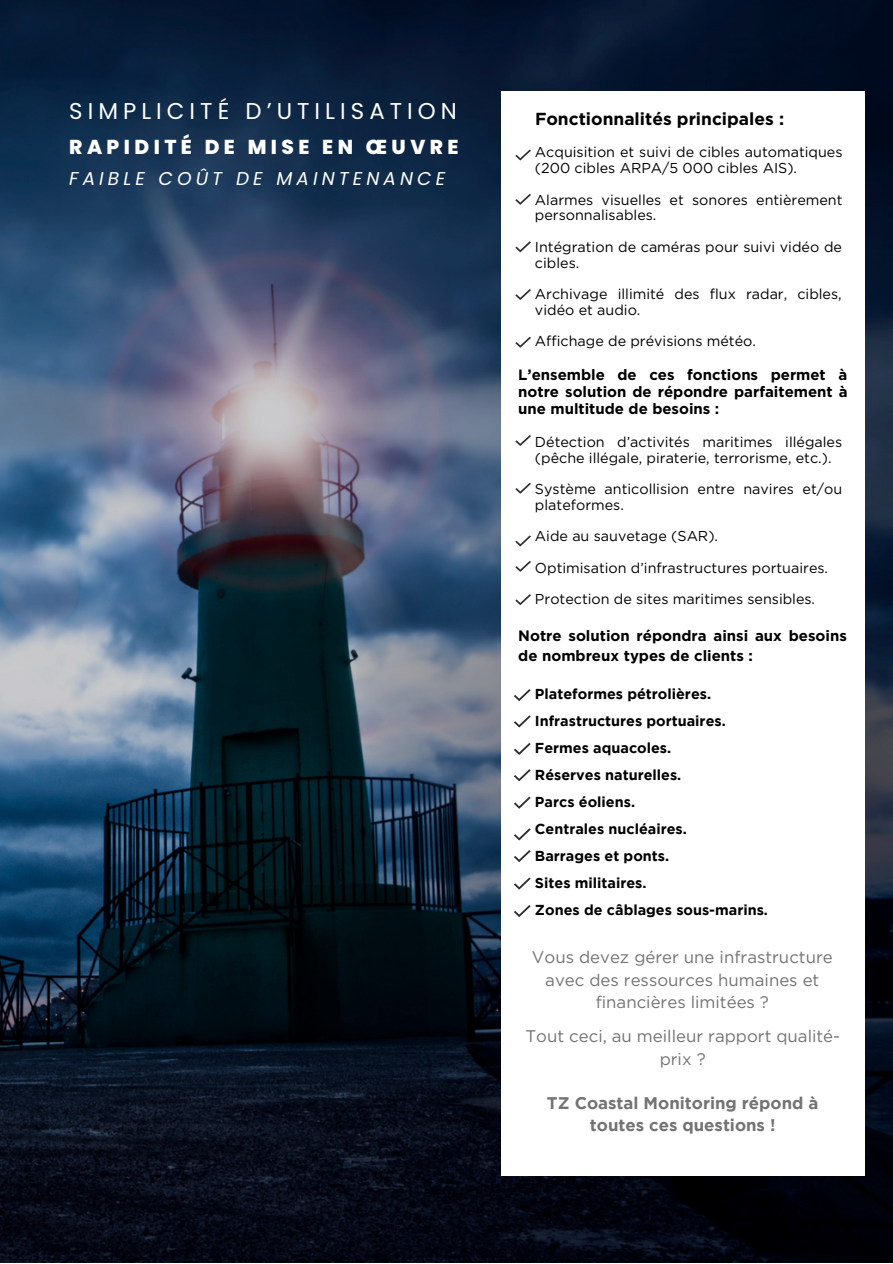
<style>
.page{position:relative;width:893px;height:1264px;background:#fff}
.page>*{position:absolute;margin:0;border:0;box-sizing:border-box;transform-origin:0 0}
.t1{font:22.8px "Poppins";letter-spacing:.22em;color:#fff}
.t2{font:800 20.1px "Poppins";letter-spacing:.22em;color:#fff}
.t3{font:italic 18.6px "Poppins";letter-spacing:.22em;color:#fff}
.t4{font:700 17.4px "Gotham";color:#000}
.t5{font:16.8px/22.5px "Gotham";color:#737373;text-align:center}
.t6{font:700 16.8px/22.5px "Gotham";color:#737373;text-align:center}
.t7{font:700 15px/16.8px "Gotham";color:#000;text-align:justify}
.t8{font:700 14.4px/27px "Gotham";color:#000}
.t9{font:14.25px/15.8px "Gotham";color:#000}
</style>
<div class="page">
<img style="left:0;top:0;width:892px;height:1262px">
<div style="left:501px;top:92px;width:363px;height:1083px;background:#fff"></div>
<svg style="left:515px;top:149px;width:16px;height:11px"></svg>
<svg style="left:515px;top:289px;width:16px;height:11px"></svg>
<svg style="left:515px;top:482px;width:16px;height:12px"></svg>
<svg style="left:515px;top:194px;width:16px;height:11px"></svg>
<svg style="left:515px;top:337px;width:16px;height:11px"></svg>
<svg style="left:515px;top:535px;width:16px;height:11px"></svg>
<svg style="left:515px;top:241px;width:16px;height:11px"></svg>
<svg style="left:515px;top:435px;width:16px;height:11px"></svg>
<svg style="left:515px;top:561px;width:16px;height:11px"></svg>
<svg style="left:514px;top:689px;width:16px;height:12px"></svg>
<svg style="left:514px;top:828px;width:16px;height:12px"></svg>
<svg style="left:514px;top:769px;width:16px;height:12px"></svg>
<svg style="left:514px;top:905px;width:16px;height:12px"></svg>
<svg style="left:514px;top:715px;width:16px;height:12px"></svg>
<svg style="left:514px;top:850px;width:16px;height:12px"></svg>
<svg style="left:514px;top:796px;width:16px;height:12px"></svg>
<svg style="left:514px;top:743px;width:16px;height:12px"></svg>
<svg style="left:514px;top:877px;width:16px;height:12px"></svg>
<svg style="left:515px;top:594px;width:16px;height:11px"></svg>
<h1 class="t1" style="left:69px;top:95px;width:389px">SIMPLICITÉ D’UTILISATION</h1>
<h2 class="t2" style="left:69px;top:133px;width:391px">RAPIDITÉ DE MISE EN ŒUVRE</h2>
<h3 class="t3" style="left:69px;top:165px;width:377px">FAIBLE COÛT DE MAINTENANCE</h3>
<p class="t4" style="left:535px;top:111px;width:251px">Fonctionnalités principales :</p>
<p class="t9" style="left:535px;top:145px;width:309px">Acquisition et suivi de cibles automatiques (200 cibles ARPA/5 000 cibles AIS).</p>
<p class="t9" style="left:535px;top:192px;width:309px">Alarmes visuelles et sonores entièrement personnalisables.</p>
<p class="t9" style="left:535px;top:240px;width:308px">Intégration de caméras pour suivi vidéo de cibles.</p>
<p class="t9" style="left:535px;top:287px;width:308px">Archivage illimité des flux radar, cibles, vidéo et audio.</p>
<p class="t9" style="left:535px;top:334px;width:222px">Affichage de prévisions météo.</p>
<p class="t7" style="left:518px;top:367px;width:331px">L’ensemble de ces fonctions permet à notre solution de répondre parfaitement à une multitude de besoins :</p>
<p class="t9" style="left:535px;top:434px;width:309px">Détection d’activités maritimes illégales (pêche illégale, piraterie, terrorisme, etc.).</p>
<p class="t9" style="left:535px;top:482px;width:309px">Système anticollision entre navires et/ou plateformes.</p>
<p class="t9" style="left:535px;top:529px;width:184px">Aide au sauvetage (SAR).</p>
<p class="t9" style="left:535px;top:560px;width:294px">Optimisation d’infrastructures portuaires.</p>
<p class="t9" style="left:535px;top:592px;width:282px">Protection de sites maritimes sensibles.</p>
<p class="t7" style="left:518px;top:626px;width:330px;line-height:20.2px">Notre solution répondra ainsi aux besoins de nombreux types de clients :</p>
<p class="t8" style="left:535px;top:681px;width:234px">Plateformes pétrolières.<br>Infrastructures portuaires.<br>Fermes aquacoles.<br>Réserves naturelles.<br>Parcs éoliens.<br>Centrales nucléaires.<br>Barrages et ponts.<br>Sites militaires.<br>Zones de câblages sous-marins.</p>
<p class="t5" style="left:532px;top:947px;width:302px">Vous devez gérer une infrastructure avec des ressources humaines et financières limitées ?</p>
<p class="t5" style="left:525px;top:1025px;width:316px">Tout ceci, au meilleur rapport qualité&shy;prix ?</p>
<p class="t6" style="left:547px;top:1092px;width:273px">TZ Coastal Monitoring répond à toutes ces questions !</p>
</div>
